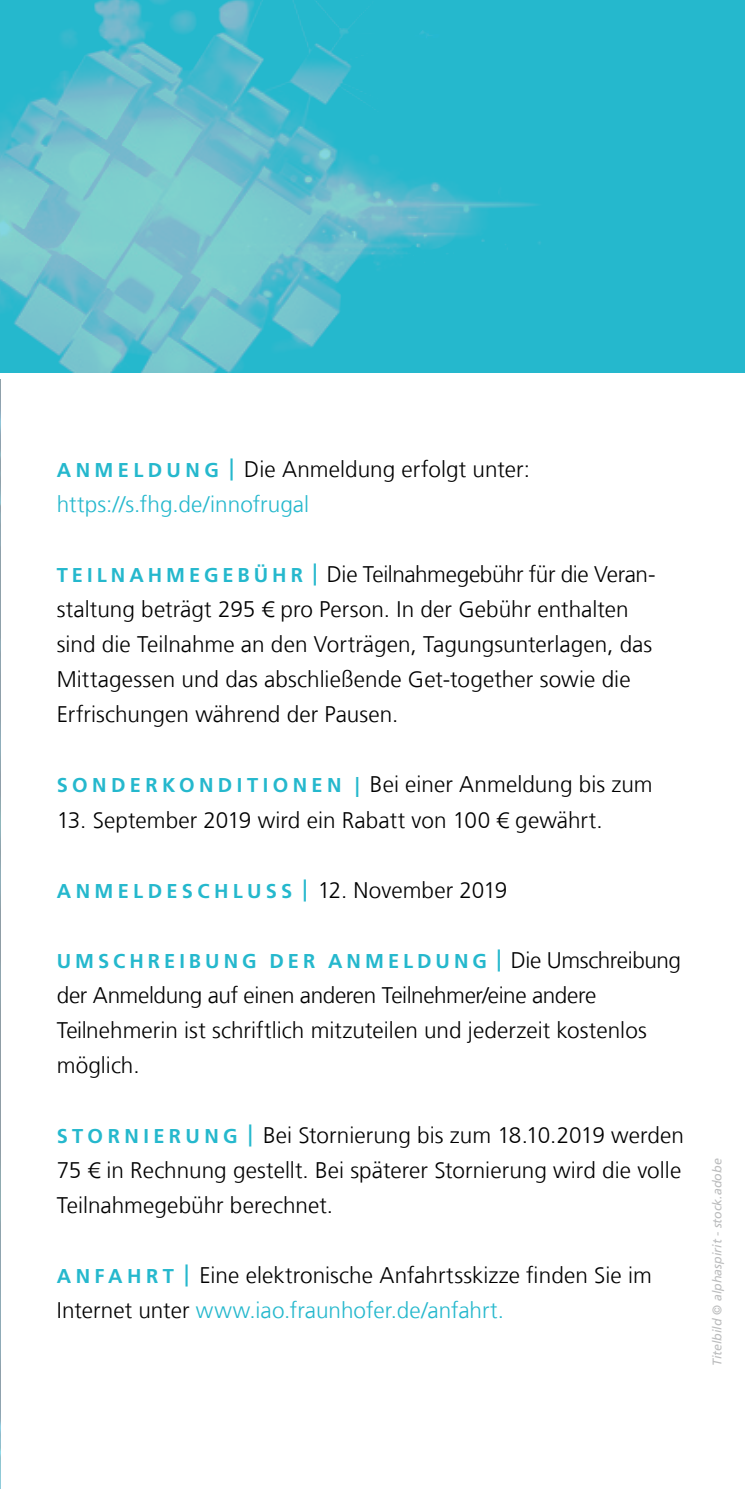
<style>
.page{position:relative;width:745px;height:1489px;background:#fff}
.page>*{position:absolute;margin:0;border:0;box-sizing:border-box;transform-origin:0 0}
.t1{font:300 22.5px/35px "Frutiger LT Com";color:#000}
.t2{font:300 22.5px/35px "Frutiger LT Com";color:#25b8cd}
.t3{font:700 20px "Frutiger LT Com";letter-spacing:.2em;color:#25b8cd}
.t4{font:italic 12.5px "Frutiger LT Com";color:#bbbcbd}
.s1{font-weight:700;font-size:20px}
.s2{font-weight:700;font-size:22px}
.s3{color:#000}
.s4{font-weight:700;font-size:20px;color:#25b8cd}
.s5{font-weight:700;font-size:22px;color:#25b8cd}
.s6{font-size:22px}
.s7{font-weight:300;font-size:22.5px;color:#000}
.s8{color:#25b8cd}
</style>
<div class="page">
<img style="left:0;top:379px;width:1px;height:1109px">
<div style="left:0;top:0;width:744px;height:372px;background:#25b8cd"></div>
<img style="left:0;top:0;width:541px;height:372px">
<p class="t2" style="left:57px;top:452px;width:474px"><span class="s1">A N M E L D U N G</span> <span class="s2">|</span> <span class="s3">Die Anmeldung erfolgt unter: </span>https://s.fhg.de/innofrugal</p>
<p class="t1" style="left:57px;top:557px;width:600px"><span class="s4">T E I L N A H M E G E B Ü H R</span> <span class="s5">|</span> Die Teilnahmegebühr für die Veran&shy;staltung beträgt 295 € pro Person. In der Gebühr enthalten sind die Teilnahme an den Vorträgen, Tagungsunterlagen, das Mittagessen und das abschließende Get-together sowie die Erfrischungen während der Pausen.</p>
<p class="t1" style="left:57px;top:767px;width:597px"><span class="s4">S O N D E R K O N D I T I O N E N |</span> Bei einer Anmeldung bis zum</p>
<p class="t1" style="left:57px;top:802px;width:547px">13. September 2019 wird ein Rabatt von 100 € gewährt.</p>
<p class="t1" style="left:57px;top:872px;width:452px"><span class="s4">ANMELDESCHLUSS</span> <span class="s5">|</span> 12. November 2019</p>
<p class="t3" style="left:57px;top:948px;width:625px">UMSCHREIBUNG DER ANMELDUNG <span class="s6">|</span> <span class="s7">Die Umschreibung</span></p>
<p class="t1" style="left:57px;top:977px;width:591px">der Anmeldung auf einen anderen Teilnehmer/eine andere<br>Teilnehmerin ist schriftlich mitzuteilen und jederzeit kostenlos möglich.</p>
<p class="t1" style="left:57px;top:1117px;width:628px"><span class="s4">S T O R N I E R U N G</span> <span class="s5">|</span> Bei Stornierung bis zum 18.10.2019 werden<br>75 € in Rechnung gestellt. Bei späterer Stornierung wird die volle<br>Teilnahmegebühr berechnet.</p>
<p class="t1" style="left:57px;top:1257px;width:596px"><span class="s4">A N F A H R T</span> <span class="s5">|</span> Eine elektronische Anfahrtsskizze finden Sie im<br>Internet unter <span class="s8">www.iao.fraunhofer.de/anfahrt.</span></p>
<p class="t4" style="left:709px;top:1365px;width:209px;rotate:-90deg">Titelbild © alphaspirit - stock.adobe</p>
</div>
